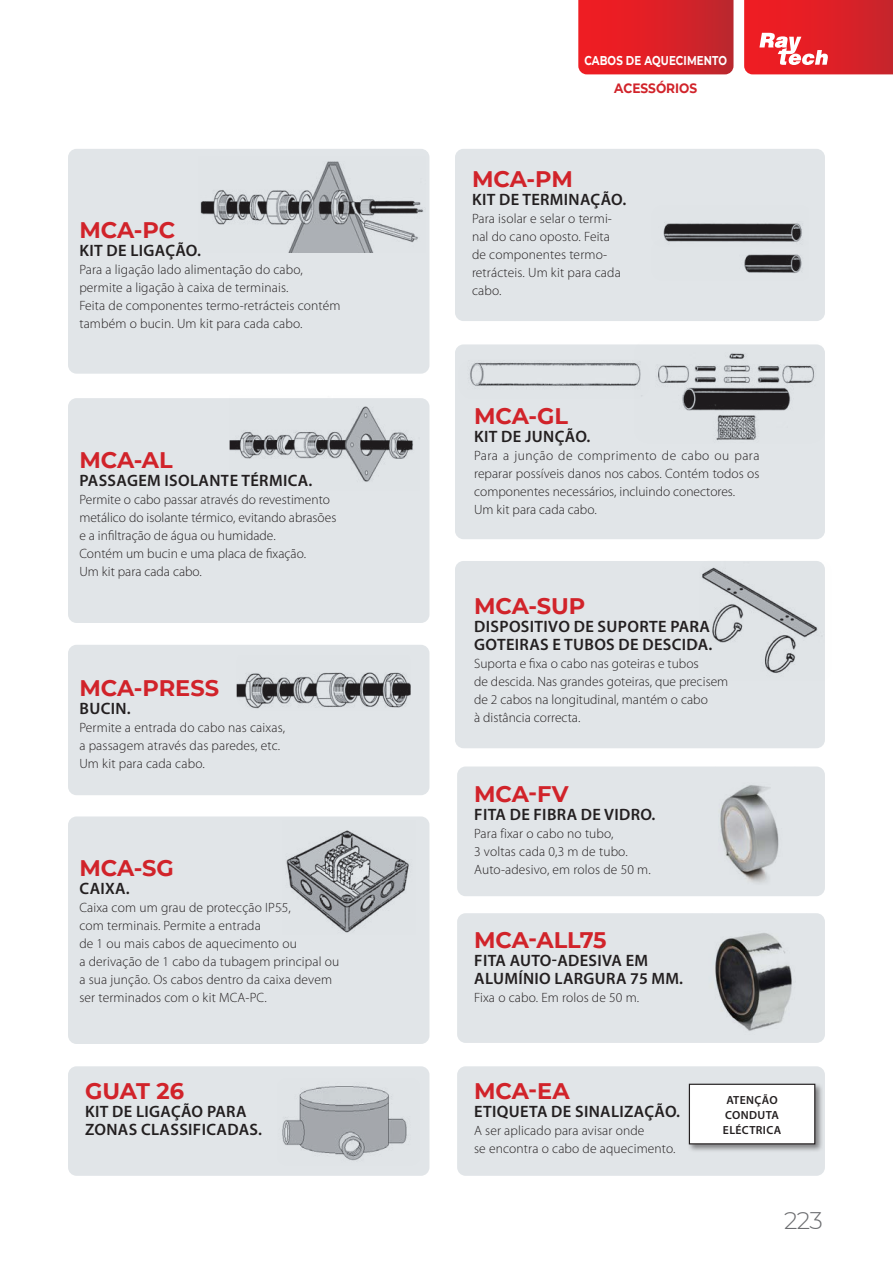
<style>
.page{position:relative;width:893px;height:1263px;background:#fff}
.page>*{position:absolute;margin:0;border:0;box-sizing:border-box;transform-origin:0 0}
.t1{font:300 24px "Montserrat";color:#6c6d70}
.t2{font:700 22.5px "Montserrat";color:#d1232a}
.t3{font:600 16.5px/18px "Myriad Pro";letter-spacing:.02em;color:#231f20}
.t4{font:300 13.5px/18px "Myriad Pro";letter-spacing:.01em;color:#231f20}
.t5{font:700 13.5px "Montserrat";color:#d1232a;scale:.9 1}
.t6{font:700 12.75px "Montserrat";letter-spacing:.01em;color:#fff;scale:.8 1}
.t7{font:600 11.7px "Myriad Pro";letter-spacing:.03em;color:#231f20}
</style>
<div class="page">
<svg style="left:578px;top:0;width:155px;height:74px;background:#db2127"></svg>
<svg style="left:744px;top:0;width:149px;height:74px;background:#e13036"></svg>
<div style="left:68px;top:149px;width:361px;height:225px;background:#e1e5e8;border-radius:9px"></div>
<div style="left:455px;top:149px;width:370px;height:172px;background:#e1e5e8;border-radius:9px"></div>
<div style="left:68px;top:398px;width:361px;height:225px;background:#e1e5e8;border-radius:9px"></div>
<div style="left:68px;top:645px;width:361px;height:150px;background:#e1e5e8;border-radius:9px"></div>
<div style="left:68px;top:816px;width:361px;height:228px;background:#e1e5e8;border-radius:9px"></div>
<div style="left:457px;top:766px;width:368px;height:130px;background:#e1e5e8;border-radius:9px"></div>
<div style="left:457px;top:913px;width:368px;height:130px;background:#e1e5e8;border-radius:9px"></div>
<div style="left:457px;top:1066px;width:368px;height:110px;background:#e1e5e8;border-radius:9px"></div>
<div style="left:68px;top:1066px;width:361px;height:110px;background:#e1e5e8;border-radius:9px"></div>
<div style="left:455px;top:344px;width:370px;height:195px;background:#e1e5e8;border-radius:9px"></div>
<div style="left:455px;top:561px;width:370px;height:187px;background:#e1e5e8;border-radius:9px"></div>
<div style="left:192px;top:150px;width:243px;height:148px;background:#e1e5e8;border-radius:15px"></div>
<img style="left:200px;top:161px;width:224px;height:92px">
<img style="left:663px;top:222px;width:139px;height:17px">
<img style="left:665px;top:239px;width:137px;height:34px">
<img style="left:230px;top:406px;width:183px;height:76px">
<img style="left:634px;top:344px;width:191px;height:96px">
<img style="left:470px;top:360px;width:179px;height:39px">
<img style="left:237px;top:672px;width:174px;height:37px">
<img style="left:702px;top:561px;width:123px;height:112px">
<img style="left:286px;top:830px;width:123px;height:103px">
<img style="left:282px;top:1086px;width:125px;height:75px">
<div style="left:687px;top:1082px;width:137px;height:70px;background:#231f20;opacity:.5"></div>
<div style="left:689px;top:1084px;width:126px;height:60px;background:#fff"></div>
<div style="left:689px;top:1084px;width:126px;height:60px;border:1px solid #231f20"></div>
<img style="left:715px;top:933px;width:77px;height:98px">
<img style="left:713px;top:766px;width:85px;height:117px">
<p class="t2" style="left:79px;top:214px;width:98px">MCA-PC</p>
<p class="t3" style="left:80px;top:241px;width:123px">KIT DE LIGAÇÃO.</p>
<p class="t4" style="left:79px;top:260px;width:225px">Para a ligação lado alimentação do cabo,</p>
<p class="t4" style="left:79px;top:278px;width:211px">permite a ligação à caixa de terminais.</p>
<p class="t4" style="left:79px;top:296px;width:263px">Feita de componentes termo-retrácteis contém</p>
<p class="t4" style="left:79px;top:314px;width:225px">também o bucin. Um kit para cada cabo.</p>
<p class="t2" style="left:79px;top:444px;width:95px">MCA-AL</p>
<p class="t3" style="left:80px;top:471px;width:234px">PASSAGEM ISOLANTE TÉRMICA.</p>
<p class="t4" style="left:79px;top:491px;width:252px">Permite o cabo passar através do revestimento</p>
<p class="t4" style="left:79px;top:509px;width:258px">metálico do isolante térmico, evitando abrasões</p>
<p class="t4" style="left:79px;top:527px;width:198px">e a infiltração de água ou humidade.</p>
<p class="t4" style="left:79px;top:545px;width:228px">Contém um bucin e uma placa de fixação.</p>
<p class="t4" style="left:79px;top:563px;width:124px">Um kit para cada cabo.</p>
<p class="t2" style="left:79px;top:672px;width:141px">MCA-PRESS</p>
<p class="t3" style="left:80px;top:699px;width:53px">BUCIN.</p>
<p class="t4" style="left:79px;top:718px;width:207px">Permite a entrada do cabo nas caixas,</p>
<p class="t4" style="left:79px;top:736px;width:202px">a passagem através das paredes, etc.</p>
<p class="t4" style="left:79px;top:754px;width:127px">Um kit para cada cabo.</p>
<p class="t2" style="left:79px;top:851px;width:96px">MCA-SG</p>
<p class="t3" style="left:80px;top:879px;width:52px">CAIXA.</p>
<p class="t4" style="left:79px;top:898px;width:213px">Caixa com um grau de protecção IP55,</p>
<p class="t4" style="left:79px;top:916px;width:183px">com terminais. Permite a entrada</p>
<p class="t4" style="left:79px;top:934px;width:219px">de 1 ou mais cabos de aquecimento ou</p>
<p class="t4" style="left:79px;top:952px;width:261px">a derivação de 1 cabo da tubagem principal ou</p>
<p class="t4" style="left:79px;top:970px;width:254px">a sua junção. Os cabos dentro da caixa devem</p>
<p class="t4" style="left:79px;top:988px;width:189px">ser terminados com o kit MCA-PC.</p>
<p class="t2" style="left:85px;top:1074px;width:101px">GUAT 26</p>
<p class="t3" style="left:85px;top:1102px;width:163px">KIT DE LIGAÇÃO PARA</p>
<p class="t3" style="left:85px;top:1120px;width:178px">ZONAS CLASSIFICADAS.</p>
<p class="t6" style="left:584px;top:51px;width:180px">CABOS DE AQUECIMENTO</p>
<p class="t5" style="left:614px;top:78px;width:94px">ACESSÓRIOS</p>
<p class="t2" style="left:472px;top:162px;width:102px">MCA-PM</p>
<p class="t3" style="left:472px;top:190px;width:156px">KIT DE TERMINAÇÃO.</p>
<p class="t4" style="left:472px;top:209px;width:150px">Para isolar e selar o termi&shy;nal do cano oposto. Feita de componentes termo&shy;retrácteis. Um kit para cada cabo.</p>
<p class="t2" style="left:474px;top:399px;width:96px">MCA-GL</p>
<p class="t3" style="left:474px;top:427px;width:118px">KIT DE JUNÇÃO.</p>
<p class="t4" style="left:474px;top:446px;width:287px;text-align:justify">Para a junção de comprimento de cabo ou para reparar possíveis danos nos cabos. Contém todos os componentes necessários, incluindo conectores.</p>
<p class="t4" style="left:474px;top:500px;width:124px">Um kit para cada cabo.</p>
<p class="t2" style="left:474px;top:590px;width:113px">MCA-SUP</p>
<p class="t3" style="left:474px;top:617px;width:237px">DISPOSITIVO DE SUPORTE PARA</p>
<p class="t3" style="left:474px;top:635px;width:240px">GOTEIRAS E TUBOS DE DESCIDA.</p>
<p class="t4" style="left:474px;top:655px;width:226px">Suporta e fixa o cabo nas goteiras e tubos</p>
<p class="t4" style="left:474px;top:673px;width:256px">de descida. Nas grandes goteiras, que precisem</p>
<p class="t4" style="left:474px;top:691px;width:235px">de 2 cabos na longitudinal, mantém o cabo</p>
<p class="t4" style="left:474px;top:709px;width:108px">à distância correcta.</p>
<p class="t2" style="left:474px;top:778px;width:96px">MCA-FV</p>
<p class="t3" style="left:474px;top:805px;width:183px">FITA DE FIBRA DE VIDRO.</p>
<p class="t4" style="left:474px;top:824px;width:178px">Para fixar o cabo no tubo,<br>3 voltas cada 0,3 m de tubo.<br>Auto-adesivo, em rolos de 50 m.</p>
<p class="t2" style="left:474px;top:923px;width:134px">MCA-ALL75</p>
<p class="t3" style="left:474px;top:951px;width:210px">FITA AUTO-ADESIVA EM<br>ALUMÍNIO LARGURA 75 MM.</p>
<p class="t4" style="left:474px;top:988px;width:167px">Fixa o cabo. Em rolos de 50 m.</p>
<p class="t2" style="left:474px;top:1074px;width:97px">MCA-EA</p>
<p class="t3" style="left:474px;top:1102px;width:207px">ETIQUETA DE SINALIZAÇÃO.</p>
<p class="t4" style="left:474px;top:1121px;width:172px">A ser aplicado para avisar onde</p>
<p class="t4" style="left:474px;top:1139px;width:203px">se encontra o cabo de aquecimento.</p>
<p class="t7" style="left:726px;top:1092px;width:53px">ATENÇÃO</p>
<p class="t7" style="left:725px;top:1107px;width:55px">CONDUTA</p>
<p class="t7" style="left:723px;top:1123px;width:60px">ELÉCTRICA</p>
<h1 class="t1" style="left:784px;top:1204px;width:40px">223</h1>
</div>
